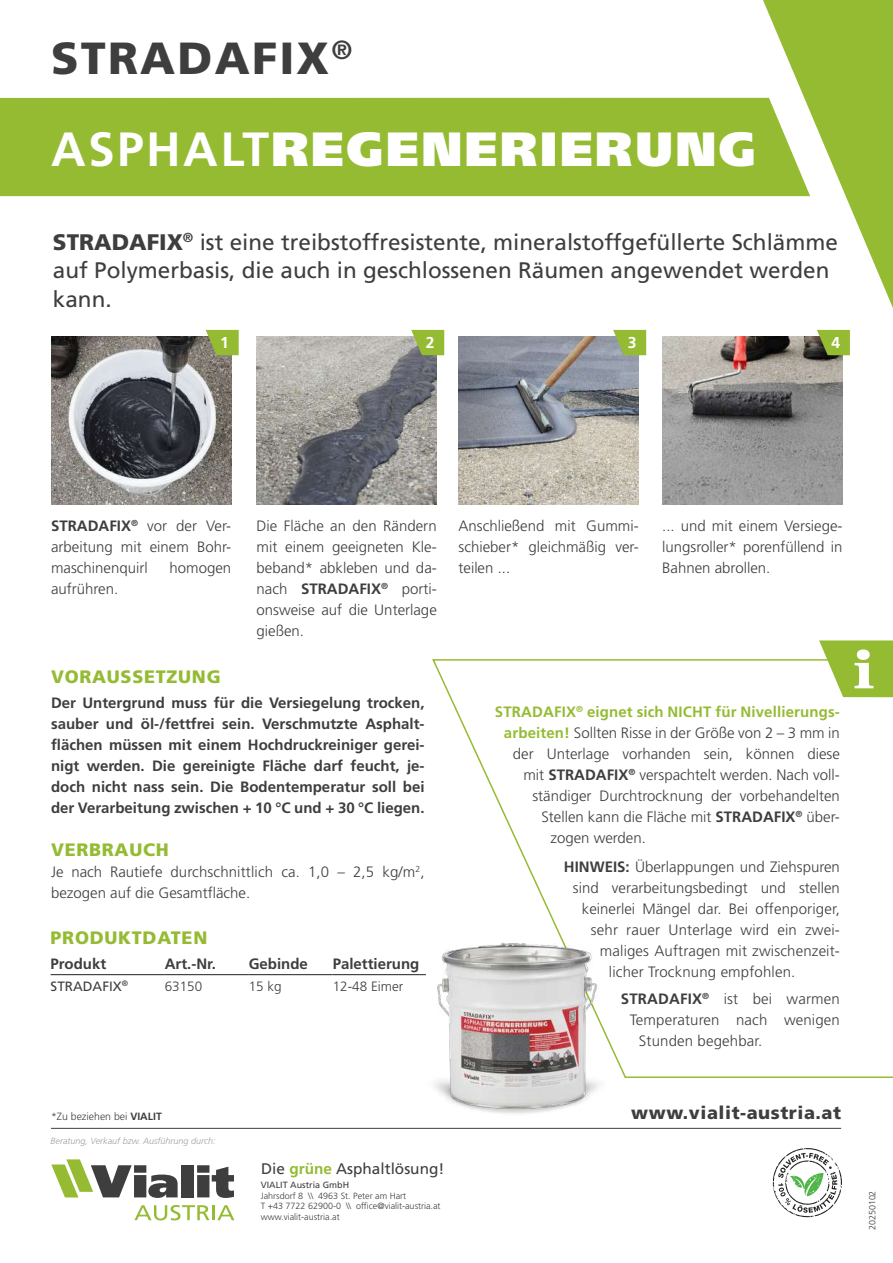
<style>
.page{position:relative;width:893px;height:1263px;background:#fff}
.page>*{position:absolute;margin:0;border:0;box-sizing:border-box;transform-origin:0 0}
.t1{font:900 48px "Frutiger";letter-spacing:.05em;color:#fff}
.t2{font:900 45px "Frutiger";letter-spacing:.05em;color:#3e3e3f}
.t3{font:22.5px/28.5px "Frutiger";color:#3e3e3f}
.t4{font:900 18px "Frutiger";letter-spacing:.04em;color:#95bb33}
.t5{font:900 18px "Frutiger";letter-spacing:.03em;color:#3e3e3f}
.t6{font:700 15.75px "Frutiger";color:#fff}
.t7{font:15.3px "Frutiger";color:#3e3e3f}
.t8{font:300 15px/21px "Frutiger";color:#3e3e3f;text-align:justify}
.t9{font:700 15px/21px "Frutiger";color:#3e3e3f;text-align:justify}
.t10{font:700 15px "Frutiger";letter-spacing:.01em;color:#95bb33}
.t11{font:300 13.5px "Frutiger";color:#3e3e3f}
.t12{font:13.5px "Frutiger";color:#3e3e3f}
.t13{font:300 10.5px "Frutiger";color:#3e3e3f}
.t14{font:300 9px/10.8px "Frutiger";color:#3e3e3f}
.t15{font:italic 300 9px "Frutiger";color:#9fa1a6}
.t16{font:9px "Frutiger";color:#3e3e3f}
.s1{font-weight:700}
.s2{font-weight:900}
.s3{font-weight:700;color:#95bb33}
</style>
<div class="page">
<hr style="left:51px;top:1128px;width:790px;height:1px;background:#3e3e3f">
<svg style="left:134px;top:1205px;width:76px;height:15px"></svg>
<hr style="left:212px;top:1205px;width:3px;height:15px;background:#95bb33">
<svg style="left:217px;top:1205px;width:17px;height:15px"></svg>
<div style="left:181px;top:1165px;width:12px;height:32px;background:#3e3e3f"></div>
<svg style="left:197px;top:1165px;width:37px;height:33px"></svg>
<svg style="left:51px;top:1159px;width:127px;height:39px"></svg>
<svg style="left:432px;top:659px;width:461px;height:419px"></svg>
<img style="left:51px;top:336px;width:180px;height:169px">
<svg style="left:206px;top:330px;width:33px;height:25px"></svg>
<img style="left:257px;top:336px;width:180px;height:169px">
<svg style="left:411px;top:330px;width:33px;height:25px"></svg>
<img style="left:458px;top:336px;width:181px;height:169px">
<svg style="left:613px;top:330px;width:33px;height:25px"></svg>
<img style="left:662px;top:336px;width:180px;height:169px">
<svg style="left:817px;top:330px;width:33px;height:25px"></svg>
<svg style="left:819px;top:640px;width:74px;height:57px"></svg>
<svg style="left:773px;top:1148px;width:69px;height:69px"></svg>
<svg style="left:763px;top:0;width:130px;height:308px"></svg>
<div style="left:0;top:98px;width:810px;height:98px;background:#95bb33"></div>
<img style="left:432px;top:938px;width:174px;height:176px">
<hr style="left:51px;top:974px;width:114px;height:1px;background:#231f20">
<hr style="left:165px;top:974px;width:84px;height:1px;background:#231f20">
<hr style="left:249px;top:974px;width:84px;height:1px;background:#231f20">
<hr style="left:333px;top:974px;width:93px;height:1px;background:#231f20">
<h2 class="t2" style="left:51px;top:31px;width:303px">STRADAFIX<sup>®</sup></h2>
<h1 class="t1" style="left:51px;top:120px;width:707px"><span class="s1">ASPHALT</span>REGENERIERUNG</h1>
<h3 class="t3" style="left:53px;top:228px;width:786px"><span class="s2">STRADAFIX</span><sup>®</sup> ist eine treibstoffresistente, mineralstoffgefüllerte Schlämme auf Polymerbasis, die auch in geschlossenen Räumen angewendet werden kann.</h3>
<p class="t6" style="left:220px;top:334px;width:10px">1</p>
<p class="t6" style="left:426px;top:334px;width:10px">2</p>
<p class="t6" style="left:628px;top:334px;width:10px">3</p>
<p class="t6" style="left:831px;top:334px;width:10px">4</p>
<p class="t8" style="left:51px;top:516px;width:182px"><span class="s1">STRADAFIX</span><sup>®</sup> vor der Ver&shy;arbeitung mit einem Bohr&shy;maschinenquirl</p>
<p class="t8" style="left:170px;top:558px;width:63px">homogen</p>
<p class="t8" style="left:51px;top:579px;width:69px">aufrühren.</p>
<p class="t8" style="left:257px;top:516px;width:182px">Die Fläche an den Rändern mit einem geeigneten Kle&shy;beband* abkleben und da&shy;nach <span class="s1">STRADAFIX</span><sup>®</sup> porti&shy;onsweise auf die Unterlage gießen.</p>
<p class="t4" style="left:51px;top:666px;width:171px">VORAUSSETZUNG</p>
<p class="t9" style="left:51px;top:693px;width:375px">Der Untergrund muss für die Versiegelung trocken, sauber und öl-/fettfrei sein. Verschmutzte Asphalt&shy;flächen müssen mit einem Hochdruckreiniger gerei&shy;nigt werden. Die gereinigte Fläche darf feucht, je&shy;doch nicht nass sein. Die Bodentemperatur soll bei der Verarbeitung zwischen + 10 °C und + 30 °C liegen.</p>
<p class="t4" style="left:51px;top:839px;width:119px">VERBRAUCH</p>
<p class="t8" style="left:51px;top:861px;width:375px">Je nach Rautiefe durchschnittlich ca. 1,0 – 2,5 kg/m<sup>2</sup>, bezogen auf die Gesamtfläche.</p>
<p class="t4" style="left:51px;top:927px;width:158px">PRODUKTDATEN</p>
<p class="t9" style="left:51px;top:953px;width:57px">Produkt</p>
<p class="t9" style="left:165px;top:953px;width:53px">Art.-Nr.</p>
<p class="t9" style="left:249px;top:953px;width:61px">Gebinde</p>
<p class="t9" style="left:333px;top:953px;width:88px">Palettierung</p>
<p class="t12" style="left:51px;top:978px;width:79px">STRADAFIX<sup>®</sup></p>
<p class="t11" style="left:165px;top:978px;width:39px">63150</p>
<p class="t11" style="left:249px;top:978px;width:35px">15 kg</p>
<p class="t11" style="left:333px;top:978px;width:72px">12-48 Eimer</p>
<p class="t8" style="left:458px;top:516px;width:182px">Anschließend mit Gummi&shy;schieber* gleichmäßig ver&shy;teilen ...</p>
<p class="t8" style="left:662px;top:516px;width:182px">... und mit einem Versiege&shy;lungsroller* porenfüllend in Bahnen abrollen.</p>
<p class="t10" style="left:495px;top:702px;width:346px">STRADAFIX<sup>®</sup> eignet sich NICHT für Nivellierungs-</p>
<p class="t8" style="left:504px;top:722px;width:338px"><span class="s3">arbeiten!</span> Sollten Risse in der Größe von 2 – 3 mm in</p>
<p class="t8" style="left:513px;top:743px;width:328px">der Unterlage vorhanden sein, können diese</p>
<p class="t8" style="left:523px;top:764px;width:318px">mit <span class="s1">STRADAFIX</span><sup>®</sup> verspachtelt werden. Nach voll-</p>
<p class="t8" style="left:532px;top:785px;width:309px">ständiger Durchtrocknung der vorbehandelten</p>
<p class="t8" style="left:541px;top:806px;width:300px">Stellen kann die Fläche mit <span class="s1">STRADAFIX</span><sup>®</sup> über-</p>
<p class="t8" style="left:550px;top:827px;width:97px">zogen werden.</p>
<p class="t8" style="left:564px;top:856px;width:277px"><span class="s1">HINWEIS:</span> Überlappungen und Ziehspuren</p>
<p class="t8" style="left:573px;top:877px;width:269px">sind verarbeitungsbedingt und stellen</p>
<p class="t8" style="left:582px;top:898px;width:260px">keinerlei Mängel dar. Bei offenporiger,</p>
<p class="t8" style="left:591px;top:919px;width:250px">sehr rauer Unterlage wird ein zwei-</p>
<p class="t8" style="left:600px;top:940px;width:242px">maliges Auftragen mit zwischenzeit-</p>
<p class="t8" style="left:609px;top:961px;width:188px">licher Trocknung empfohlen.</p>
<p class="t8" style="left:621px;top:988px;width:220px"><span class="s1">STRADAFIX</span><sup>®</sup> ist bei warmen</p>
<p class="t8" style="left:630px;top:1009px;width:212px">Temperaturen nach wenigen</p>
<p class="t8" style="left:639px;top:1030px;width:125px">Stunden begehbar.</p>
<p class="t13" style="left:51px;top:1111px;width:112px">*Zu beziehen bei <span class="s1">VIALIT</span></p>
<p class="t15" style="left:51px;top:1135px;width:166px">Beratung, Verkauf bzw. Ausführung durch:</p>
<p class="t7" style="left:261px;top:1159px;width:185px">Die <span class="s3">grüne</span> Asphaltlösung!</p>
<p class="t16" style="left:261px;top:1179px;width:90px">VIALIT Austria GmbH</p>
<p class="t14" style="left:261px;top:1190px;width:181px">Jahrsdorf 8 \\ 4963 St. Peter am Hart<br>T +43 7722 62900-0 \\ office@vialit-austria.at www.vialit-austria.at</p>
<p class="t5" style="left:631px;top:1102px;width:211px">www.vialit-austria.at</p>
<p class="t14" style="left:867px;top:1230px;width:41px;rotate:-90deg">20250102</p>
</div>
